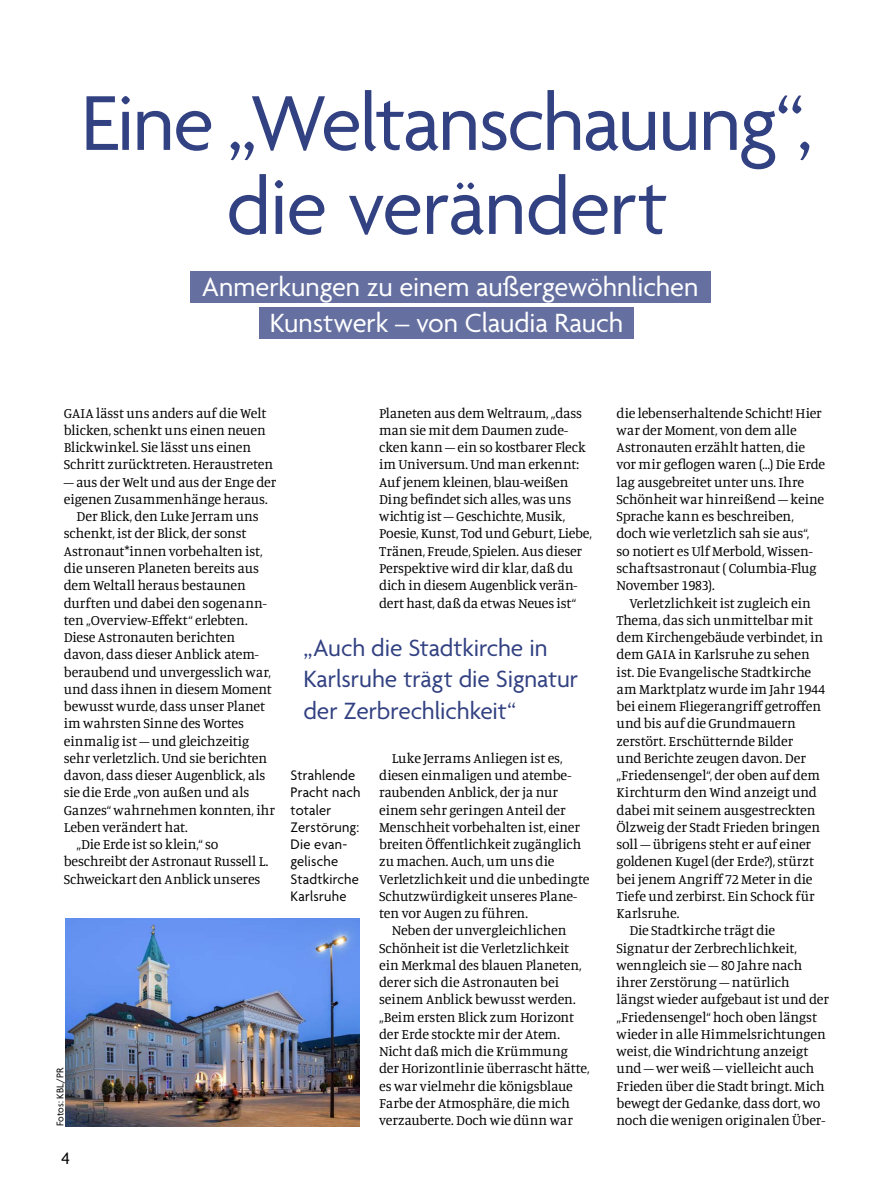
<style>
.page{position:relative;width:893px;height:1191px;background:#fff}
.page>*{position:absolute;margin:0;border:0;box-sizing:border-box;transform-origin:0 0}
.t1{font:84px/84px "Agenda";letter-spacing:-.02em;color:#324182;text-align:center}
.t2{font:28.5px/36.5px "Agenda";letter-spacing:-.005em;color:#fff;text-align:center}
.t3{font:25.5px/31.5px "Agenda";letter-spacing:-.005em;color:#324182}
.t4{font:18px "Agenda";color:#000}
.t5{font:15px/17.2px "Agenda";letter-spacing:.015em;color:#000}
.t6{font:14.4px/17.2px "Manuale";letter-spacing:-.005em;color:#000}
.t7{font:10.5px "Agenda";letter-spacing:.015em;color:#000}
</style>
<div class="page">
<div style="left:190px;top:271px;width:520px;height:31px;background:#6570a1"></div>
<div style="left:259px;top:307px;width:375px;height:32px;background:#6570a1"></div>
<img style="left:65px;top:918px;width:294px;height:208px">
<h1 class="t1" style="left:81px;top:86px;width:733px">Eine „Weltanschauung“, die verändert</h1>
<h2 class="t2" style="left:202px;top:270px;width:498px">Anmerkungen zu einem außergewöhnlichen<br>Kunstwerk – von Claudia Rauch</h2>
<p class="t6" style="left:64px;top:404px;width:211px">GAIA lässt uns anders auf die Welt blicken, schenkt uns einen neuen Blickwinkel. Sie lässt uns einen Schritt zurücktreten. Heraustreten</p>
<p class="t6" style="left:64px;top:473px;width:214px">– aus der Welt und aus der Enge der</p>
<p class="t6" style="left:64px;top:490px;width:205px">eigenen Zusammenhänge heraus.</p>
<p class="t6" style="left:77px;top:507px;width:184px">Der Blick, den Luke Jerram uns</p>
<p class="t6" style="left:64px;top:524px;width:184px">schenkt, ist der Blick, der sonst</p>
<p class="t6" style="left:64px;top:542px;width:200px">Astronaut*innen vorbehalten ist,</p>
<p class="t6" style="left:64px;top:559px;width:197px">die unseren Planeten bereits aus</p>
<p class="t6" style="left:64px;top:576px;width:184px">dem Weltall heraus bestaunen</p>
<p class="t6" style="left:64px;top:593px;width:204px">durften und dabei den sogenann-</p>
<p class="t6" style="left:64px;top:611px;width:185px">ten „Overview-Effekt“ erlebten.</p>
<p class="t6" style="left:64px;top:628px;width:173px">Diese Astronauten berichten</p>
<p class="t6" style="left:64px;top:645px;width:197px">davon, dass dieser Anblick atem-</p>
<p class="t6" style="left:64px;top:662px;width:209px">beraubend und unvergesslich war,</p>
<p class="t6" style="left:64px;top:680px;width:209px">und dass ihnen in diesem Moment</p>
<p class="t6" style="left:64px;top:697px;width:203px">bewusst wurde, dass unser Planet</p>
<p class="t6" style="left:64px;top:714px;width:182px">im wahrsten Sinne des Wortes</p>
<p class="t6" style="left:64px;top:731px;width:187px">einmalig ist – und gleichzeitig</p>
<p class="t6" style="left:64px;top:749px;width:205px">sehr verletzlich. Und sie berichten</p>
<p class="t6" style="left:64px;top:766px;width:203px">davon, dass dieser Augenblick, als</p>
<p class="t6" style="left:64px;top:783px;width:187px">sie die Erde „von außen und als</p>
<p class="t6" style="left:64px;top:800px;width:213px">Ganzes“ wahrnehmen konnten, ihr</p>
<p class="t6" style="left:64px;top:818px;width:125px">Leben verändert hat.</p>
<p class="t6" style="left:77px;top:835px;width:143px">„Die Erde ist so klein,“ so</p>
<p class="t6" style="left:64px;top:852px;width:206px">beschreibt der Astronaut Russell L.</p>
<p class="t6" style="left:64px;top:869px;width:198px">Schweickart den Anblick unseres</p>
<p class="t7" style="left:54px;top:1126px;width:61px;rotate:-90deg">Fotos: KBL/PR</p>
<p class="t4" style="left:62px;top:1148px;width:10px">4</p>
<p class="t6" style="left:379px;top:404px;width:214px">Planeten aus dem Weltraum, „dass man sie mit dem Daumen zude&shy;cken kann – ein so kostbarer Fleck im Universum. Und man erkennt:<br>Auf jenem kleinen, blau-weißen<br>Ding befindet sich alles, was uns wichtig ist – Geschichte, Musik,<br>Poesie, Kunst, Tod und Geburt, Liebe,<br>Tränen, Freude, Spielen. Aus dieser<br>Perspektive wird dir klar, daß du dich in diesem Augenblick verän&shy;dert hast, daß da etwas Neues ist“</p>
<h3 class="t3" style="left:303px;top:633px;width:276px">„Auch die Stadtkirche in<br>Karlsruhe trägt die Signatur der Zerbrechlichkeit“</h3>
<p class="t5" style="left:291px;top:767px;width:71px">Strahlende<br>Pracht nach totaler<br>Zerstörung:<br>Die evan&shy;gelische<br>Stadtkirche<br>Karlsruhe</p>
<p class="t6" style="left:392px;top:749px;width:172px">Luke Jerrams Anliegen ist es,</p>
<p class="t6" style="left:379px;top:766px;width:194px">diesen einmaligen und atembe-</p>
<p class="t6" style="left:379px;top:783px;width:180px">raubenden Anblick, der ja nur</p>
<p class="t6" style="left:379px;top:800px;width:188px">einem sehr geringen Anteil der</p>
<p class="t6" style="left:379px;top:818px;width:202px">Menschheit vorbehalten ist, einer</p>
<p class="t6" style="left:379px;top:835px;width:204px">breiten Öffentlichkeit zugänglich</p>
<p class="t6" style="left:379px;top:852px;width:177px">zu machen. Auch, um uns die</p>
<p class="t6" style="left:379px;top:869px;width:212px">Verletzlichkeit und die unbedingte</p>
<p class="t6" style="left:379px;top:887px;width:199px">Schutzwürdigkeit unseres Plane-</p>
<p class="t6" style="left:379px;top:904px;width:150px">ten vor Augen zu führen.</p>
<p class="t6" style="left:392px;top:921px;width:176px">Neben der unvergleichlichen</p>
<p class="t6" style="left:379px;top:938px;width:192px">Schönheit ist die Verletzlichkeit</p>
<p class="t6" style="left:379px;top:956px;width:204px">ein Merkmal des blauen Planeten,</p>
<p class="t6" style="left:379px;top:973px;width:182px">derer sich die Astronauten bei</p>
<p class="t6" style="left:379px;top:990px;width:198px">seinem Anblick bewusst werden.</p>
<p class="t6" style="left:379px;top:1007px;width:196px">„Beim ersten Blick zum Horizont</p>
<p class="t6" style="left:379px;top:1025px;width:182px">der Erde stockte mir der Atem.</p>
<p class="t6" style="left:379px;top:1042px;width:190px">Nicht daß mich die Krümmung</p>
<p class="t6" style="left:379px;top:1059px;width:212px">der Horizontlinie überrascht hätte,</p>
<p class="t6" style="left:379px;top:1076px;width:195px">es war vielmehr die königsblaue</p>
<p class="t6" style="left:379px;top:1094px;width:192px">Farbe der Atmosphäre, die mich</p>
<p class="t6" style="left:379px;top:1111px;width:195px">verzauberte. Doch wie dünn war</p>
<p class="t6" style="left:617px;top:404px;width:210px">die lebenserhaltende Schicht! Hier war der Moment, von dem alle<br>Astronauten erzählt hatten, die vor mir geflogen waren (…) Die Erde lag ausgebreitet unter uns. Ihre<br>Schönheit war hinreißend – keine<br>Sprache kann es beschreiben, doch wie verletzlich sah sie aus“, so notiert es Ulf Merbold, Wissen&shy;schaftsastronaut ( Columbia-Flug<br>November 1983).</p>
<p class="t6" style="left:629px;top:593px;width:183px">Verletzlichkeit ist zugleich ein</p>
<p class="t6" style="left:617px;top:611px;width:198px">Thema, das sich unmittelbar mit</p>
<p class="t6" style="left:617px;top:628px;width:208px">dem Kirchengebäude verbindet, in</p>
<p class="t6" style="left:617px;top:645px;width:195px">dem GAIA in Karlsruhe zu sehen</p>
<p class="t6" style="left:617px;top:662px;width:196px">ist. Die Evangelische Stadtkirche</p>
<p class="t6" style="left:617px;top:680px;width:211px">am Marktplatz wurde im Jahr 1944</p>
<p class="t6" style="left:617px;top:697px;width:206px">bei einem Fliegerangriff getroffen</p>
<p class="t6" style="left:617px;top:714px;width:181px">und bis auf die Grundmauern</p>
<p class="t6" style="left:617px;top:731px;width:178px">zerstört. Erschütternde Bilder</p>
<p class="t6" style="left:617px;top:749px;width:191px">und Berichte zeugen davon. Der</p>
<p class="t6" style="left:617px;top:766px;width:205px">„Friedensengel“, der oben auf dem</p>
<p class="t6" style="left:617px;top:783px;width:202px">Kirchturm den Wind anzeigt und</p>
<p class="t6" style="left:617px;top:800px;width:201px">dabei mit seinem ausgestreckten</p>
<p class="t6" style="left:617px;top:818px;width:205px">Ölzweig der Stadt Frieden bringen</p>
<p class="t6" style="left:617px;top:835px;width:196px">soll – übrigens steht er auf einer</p>
<p class="t6" style="left:617px;top:852px;width:199px">goldenen Kugel (der Erde?), stürzt</p>
<p class="t6" style="left:617px;top:869px;width:197px">bei jenem Angriff 72 Meter in die</p>
<p class="t6" style="left:617px;top:887px;width:200px">Tiefe und zerbirst. Ein Schock für</p>
<p class="t6" style="left:617px;top:904px;width:64px">Karlsruhe.</p>
<p class="t6" style="left:629px;top:921px;width:147px">Die Stadtkirche trägt die</p>
<p class="t6" style="left:617px;top:938px;width:182px">Signatur der Zerbrechlichkeit,</p>
<p class="t6" style="left:617px;top:956px;width:187px">wenngleich sie – 80 Jahre nach</p>
<p class="t6" style="left:617px;top:973px;width:175px">ihrer Zerstörung – natürlich</p>
<p class="t6" style="left:617px;top:990px;width:214px">längst wieder aufgebaut ist und der</p>
<p class="t6" style="left:617px;top:1007px;width:202px">„Friedensengel“ hoch oben längst</p>
<p class="t6" style="left:617px;top:1025px;width:211px">wieder in alle Himmelsrichtungen</p>
<p class="t6" style="left:617px;top:1042px;width:193px">weist, die Windrichtung anzeigt</p>
<p class="t6" style="left:617px;top:1059px;width:199px">und – wer weiß – vielleicht auch</p>
<p class="t6" style="left:617px;top:1076px;width:210px">Frieden über die Stadt bringt. Mich</p>
<p class="t6" style="left:617px;top:1094px;width:205px">bewegt der Gedanke, dass dort, wo</p>
<p class="t6" style="left:617px;top:1111px;width:210px">noch die wenigen originalen Über-</p>
</div>
